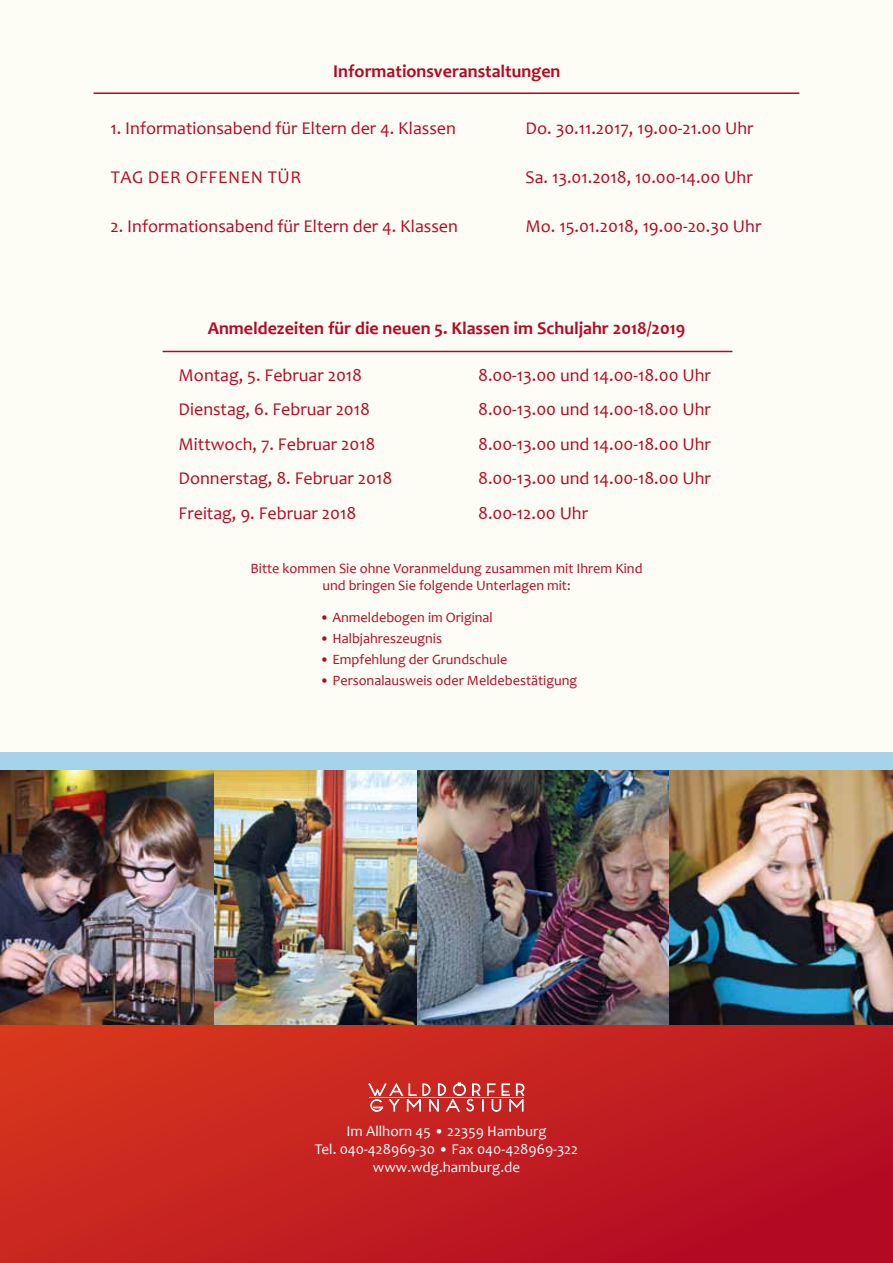
<style>
.page{position:relative;width:893px;height:1263px;background:#fdfdf6}
.page>*{position:absolute;margin:0;border:0;box-sizing:border-box;transform-origin:0 0}
.t1{font:18px "Candara";color:#b40923}
.t2{font:700 18px "Candara";color:#b40923}
.t3{font:15px/18px "Candara";color:#fff;text-align:center}
.t4{font:14.25px/17.1px "Candara";color:#b40923;text-align:center}
</style>
<div class="page">
<div style="left:0;top:770px;width:893px;height:493px;background:linear-gradient(to right,#d1311f,#b60f23)"></div>
<hr style="left:163px;top:351px;width:569px;height:1px;background:#b40923">
<svg style="left:369px;top:1082px;width:155px;height:30px;background:#d45653"></svg>
<hr style="left:369px;top:1097px;width:155px;height:1px;background:#fff">
<img style="left:0;top:770px;width:215px;height:255px">
<img style="left:417px;top:770px;width:476px;height:255px">
<img style="left:215px;top:770px;width:202px;height:255px">
<hr style="left:94px;top:92px;width:705px;height:2px;background:#b40923">
<div style="left:0;top:753px;width:893px;height:17px;background:#a5d3ea"></div>
<p class="t2" style="left:333px;top:60px;width:229px">Informationsveranstaltungen</p>
<p class="t1" style="left:111px;top:117px;width:347px">1. I nformationsabend für Eltern der 4. Klassen</p>
<p class="t1" style="left:526px;top:117px;width:230px">Do. 30.11.2017, 19.00-21.00 Uhr</p>
<p class="t1" style="left:111px;top:166px;width:49px">Tag der</p>
<p class="t1" style="left:186px;top:166px;width:12px">offenen</p>
<p class="t1" style="left:268px;top:166px;width:31px">Tür</p>
<p class="t1" style="left:526px;top:166px;width:229px">Sa. 13.01.2018, 10.00-14.00 Uhr</p>
<p class="t1" style="left:111px;top:215px;width:349px">2. I nformationsabend für Eltern der 4. Klassen</p>
<p class="t1" style="left:526px;top:215px;width:237px">Mo. 15.01.2018, 19.00-20.30 Uhr</p>
<p class="t2" style="left:208px;top:317px;width:479px">Anmeldezeiten für die neuen 5. Klassen im Schuljahr 2018/2019</p>
<p class="t1" style="left:179px;top:364px;width:185px">Montag, 5. Februar 2018</p>
<p class="t1" style="left:478px;top:364px;width:234px">8.00-13.00 und 14.00-18.00 Uhr</p>
<p class="t1" style="left:179px;top:398px;width:193px">Dienstag, 6. Februar 2018</p>
<p class="t1" style="left:478px;top:398px;width:234px">8.00-13.00 und 14.00-18.00 Uhr</p>
<p class="t1" style="left:179px;top:433px;width:198px">Mittwoch, 7. Februar 2018</p>
<p class="t1" style="left:478px;top:433px;width:234px">8.00-13.00 und 14.00-18.00 Uhr</p>
<p class="t1" style="left:179px;top:467px;width:215px">Donnerstag, 8. Februar 2018</p>
<p class="t1" style="left:478px;top:467px;width:234px">8.00-13.00 und 14.00-18.00 Uhr</p>
<p class="t1" style="left:179px;top:501px;width:179px">Freitag, 9. Februar 2018</p>
<p class="t1" style="left:478px;top:501px;width:111px">8.00-12.00 Uhr</p>
<p class="t4" style="left:251px;top:559px;width:393px">Bitte kommen Sie ohne Voranmeldung zusammen mit I hrem Kind und bringen Sie folgende Unterlagen mit:</p>
<p class="t4" style="left:320px;top:608px;width:174px">• Anmeldebogen im Original</p>
<p class="t4" style="left:320px;top:629px;width:124px">• Halbjahreszeugnis</p>
<p class="t4" style="left:320px;top:650px;width:189px">• Empfehlung der Grundschule</p>
<p class="t4" style="left:320px;top:671px;width:259px">• Personalausweis oder Meldebestätigung</p>
<p class="t3" style="left:315px;top:1122px;width:265px">Im Allhorn 45 • 22359 Hamburg<br>Tel. 040-428969-30 • Fax 040-428969-322 www.wdg.hamburg.de</p>
</div>
